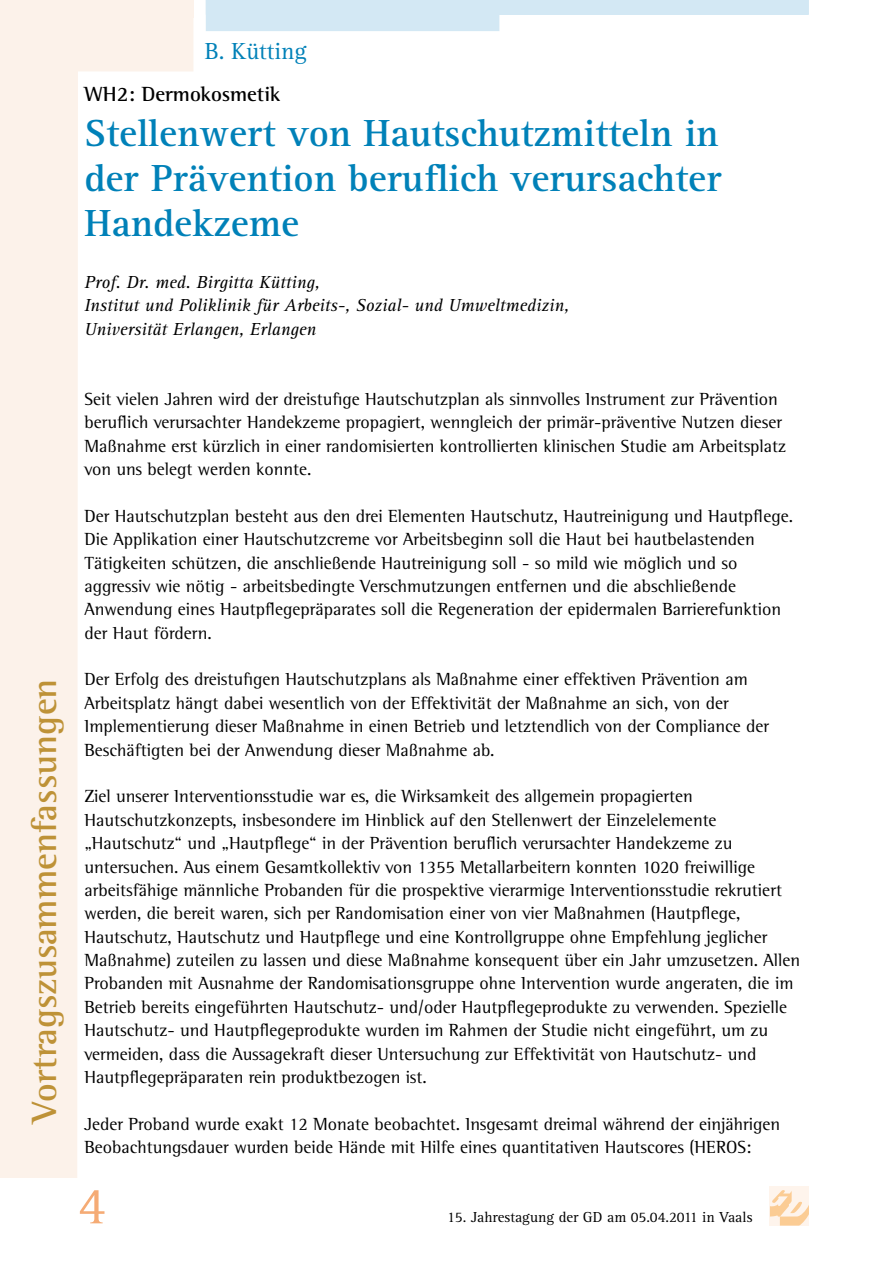
<style>
.page{position:relative;width:893px;height:1263px;background:#fff}
.page>*{position:absolute;margin:0;border:0;box-sizing:border-box;transform-origin:0 0}
.t1{font:54px "Agfa Rotis Serif";color:#f5ab75}
.t2{font:700 39px/45px "Agfa Rotis Serif";color:#0081b8;text-align:justify}
.t3{font:700 36px "Agfa Rotis Semi Serif";color:#be9237}
.t4{font:24px "Agfa Rotis Serif";color:#0081b8}
.t5{font:700 21px "Agfa Rotis Semi Serif";color:#000}
.t6{font:18px/23.4px "Agfa Rotis Semi Serif";color:#000}
.t7{font:italic 18px/23.4px "Agfa Rotis Serif";color:#000}
.t8{font:15px "Agfa Rotis Serif";color:#000}
</style>
<div class="page">
<div style="left:770px;top:1186px;width:39px;height:39px;background:#fef4ec"></div>
<svg style="left:770px;top:1190px;width:39px;height:35px"></svg>
<svg style="left:0;top:0;width:194px;height:1178px"></svg>
<div style="left:0;top:0;width:193px;height:17px;background:#fcf2ea"></div>
<svg style="left:206px;top:0;width:603px;height:31px"></svg>
<h3 class="t4" style="left:205px;top:38px;width:103px">B. Kütting</h3>
<p class="t5" style="left:85px;top:81px;width:197px">WH2: Dermokosmetik</p>
<h2 class="t2" style="left:85px;top:111px;width:638px">Stellenwert von Hautschutzmitteln in der Prävention beruflich verursachter Handekzeme</h2>
<p class="t7" style="left:85px;top:271px;width:486px">Prof. Dr. med. Birgitta Kütting,<br>Institut und Poliklinik für Arbeits-, Sozial- und Umweltmedizin,<br>Universität Erlangen, Erlangen</p>
<h3 class="t3" style="left:23px;top:1123px;width:445px;rotate:-90deg">Vortragszusammenfassungen</h3>
<p class="t6" style="left:85px;top:387px;width:703px">Seit vielen Jahren wird der dreistufige Hautschutzplan als sinnvolles Instrument zur Prävention beruflich verursachter Handekzeme propagiert, wenngleich der primär-präventive Nutzen dieser Maßnahme erst kürzlich in einer randomisierten kontrollierten klinischen Studie am Arbeitsplatz von uns belegt werden konnte.</p>
<p class="t6" style="left:85px;top:504px;width:710px">Der Hautschutzplan besteht aus den drei Elementen Hautschutz, Hautreinigung und Hautpflege.<br>Die Applikation einer Hautschutzcreme vor Arbeitsbeginn soll die Haut bei hautbelastenden Tätigkeiten schützen, die anschließende Hautreinigung soll - so mild wie möglich und so aggressiv wie nötig - arbeitsbedingte Verschmutzungen entfernen und die abschließende Anwendung eines Hautpflegepräparates soll die Regeneration der epidermalen Barrierefunktion der Haut fördern.</p>
<p class="t6" style="left:85px;top:668px;width:686px">Der Erfolg des dreistufigen Hautschutzplans als Maßnahme einer effektiven Prävention am Arbeitsplatz hängt dabei wesentlich von der Effektivität der Maßnahme an sich, von der Implementierung dieser Maßnahme in einen Betrieb und letztendlich von der Compliance der Beschäftigten bei der Anwendung dieser Maßnahme ab.</p>
<p class="t6" style="left:85px;top:784px;width:717px">Ziel unserer Interventionsstudie war es, die Wirksamkeit des allgemein propagierten Hautschutzkonzepts, insbesondere im Hinblick auf den Stellenwert der Einzelelemente „Hautschutz“ und „Hautpflege“ in der Prävention beruflich verursachter Handekzeme zu untersuchen. Aus einem Gesamtkollektiv von 1355 Metallarbeitern konnten 1020 freiwillige arbeitsfähige männliche Probanden für die prospektive vierarmige Interventionsstudie rekrutiert werden, die bereit waren, sich per Randomisation einer von vier Maßnahmen (Hautpflege, Hautschutz, Hautschutz und Hautpflege und eine Kontrollgruppe ohne Empfehlung jeglicher Maßnahme) zuteilen zu lassen und diese Maßnahme konsequent über ein Jahr umzusetzen. Allen Probanden mit Ausnahme der Randomisationsgruppe ohne Intervention wurde angeraten, die im Betrieb bereits eingeführten Hautschutz- und/oder Hautpflegeprodukte zu verwenden. Spezielle Hautschutz- und Hautpflegeprodukte wurden im Rahmen der Studie nicht eingeführt, um zu vermeiden, dass die Aussagekraft dieser Untersuchung zur Effektivität von Hautschutz- und Hautpflegepräparaten rein produktbezogen ist.</p>
<p class="t6" style="left:85px;top:1112px;width:697px">Jeder Proband wurde exakt 12 Monate beobachtet. Insgesamt dreimal während der einjährigen<br>Beobachtungsdauer wurden beide Hände mit Hilfe eines quantitativen Hautscores (HEROS:</p>
<h1 class="t1" style="left:78px;top:1175px;width:30px">4</h1>
<p class="t8" style="left:447px;top:1208px;width:307px">15. Jahrestagung der GD am 05.04.2011 in Vaals</p>
</div>
